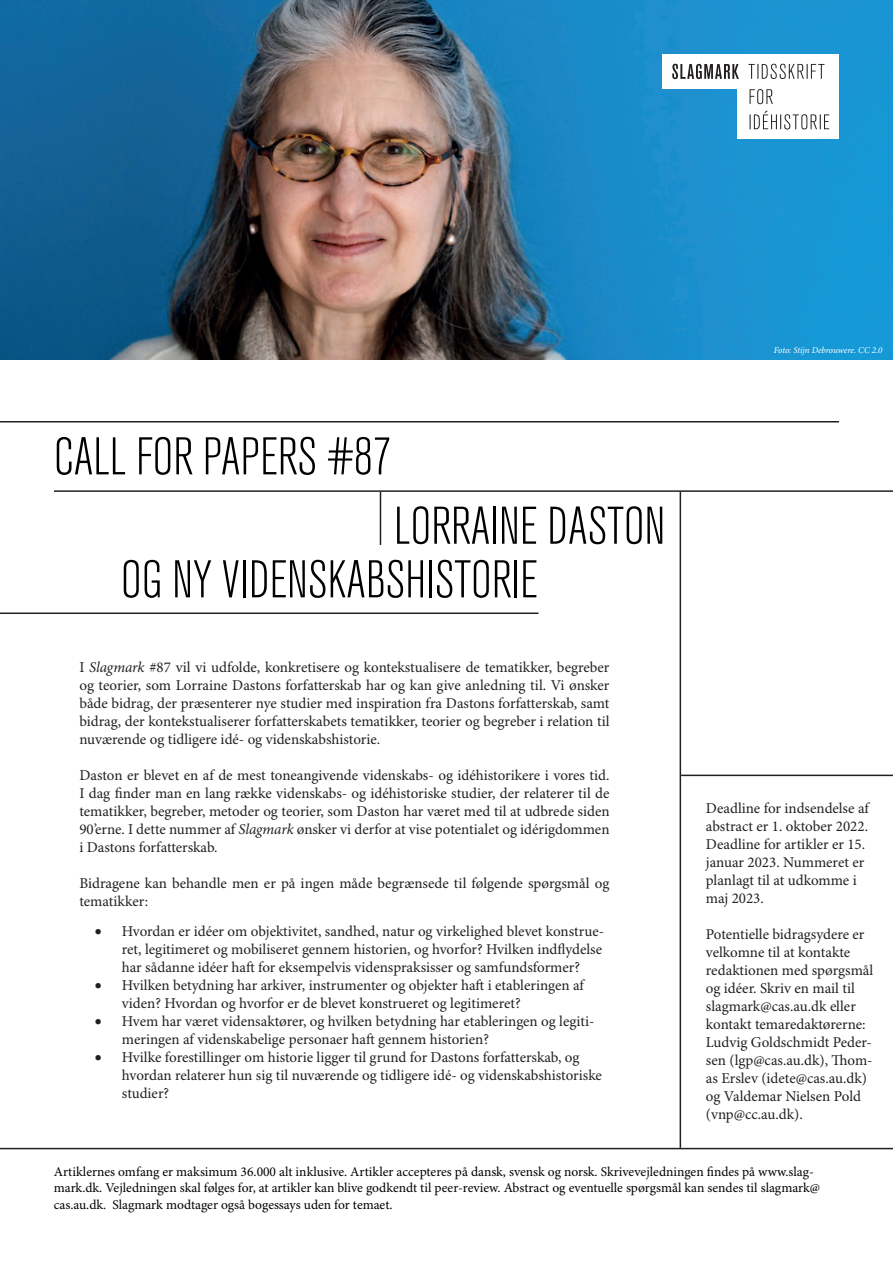
<style>
.page{position:relative;width:893px;height:1263px;background:#fff}
.page>*{position:absolute;margin:0;border:0;box-sizing:border-box;transform-origin:0 0}
.t1{font:300 condensed 52.5px "Akzidenz Grotesk BQ";color:#000}
.t2{font:15px/18px "Minion Pro";color:#231f20}
.t3{font:13.5px/16.2px "Minion Pro";color:#000001}
.t4{font:italic 9px "Minion Pro";letter-spacing:-.01em;color:#fff}
.s1{font-style:italic}
</style>
<div class="page">
<img style="left:0;top:0;width:893px;height:359px">
<div style="left:663px;top:54px;width:173px;height:35px;background:#fff"></div>
<div style="left:738px;top:54px;width:101px;height:84px;background:#fff"></div>
<svg style="left:748px;top:64px;width:76px;height:15px"></svg>
<svg style="left:672px;top:64px;width:67px;height:15px"></svg>
<svg style="left:750px;top:89px;width:23px;height:15px"></svg>
<svg style="left:749px;top:111px;width:80px;height:18px"></svg>
<hr style="left:680px;top:492px;width:1px;height:656px;background:#231f20">
<hr style="left:54px;top:490px;width:839px;height:2px;background:#231f20">
<hr style="left:0;top:1148px;width:893px;height:1px;background:#231f20">
<hr style="left:0;top:421px;width:839px;height:1px;background:#231f20">
<hr style="left:681px;top:775px;width:212px;height:1px;background:#231f20">
<hr style="left:380px;top:492px;width:1px;height:53px;background:#231f20">
<hr style="left:0;top:612px;width:538px;height:2px;background:#231f20">
<h1 class="t1" style="left:54px;top:428px;width:339px">CALL FOR PAPERS #87</h1>
<h1 class="t1" style="left:394px;top:497px;width:273px">LORRAINE DASTON</h1>
<h1 class="t1" style="left:121px;top:551px;width:418px">OG NY VIDENSKABSHISTORIE</h1>
<p class="t2" style="left:79px;top:659px;width:532px;text-align:justify">I <span class="s1">Slagmark</span> #87 vil vi udfolde, konkretisere og kontekstualisere de tematikker, begreber og teorier, som Lorraine Dastons forfatterskab har og kan give anledning til. Vi ønsker både bidrag, der præsenterer nye studier med inspiration fra Dastons forfatterskab, samt bidrag, der kontekstualiserer forfatterskabets tematikker, teorier og begreber i relation til nuværende og tidligere idé- og videnskabshistorie.</p>
<p class="t2" style="left:79px;top:767px;width:532px;text-align:justify">Daston er blevet en af de mest toneangivende videnskabs- og idéhistorikere i vores tid.<br>I dag finder man en lang række videnskabs- og idéhistoriske studier, der relaterer til de tematikker, begreber, metoder og teorier, som Daston har været med til at udbrede siden 90’erne. I dette nummer af <span class="s1">Slagmark</span> ønsker vi derfor at vise potentialet og idérigdommen i Dastons forfatterskab.</p>
<p class="t2" style="left:79px;top:875px;width:532px">Bidragene kan behandle men er på ingen måde begrænsede til følgende spørgsmål og tematikker:</p>
<p class="t2" style="left:122px;top:923px;width:484px;text-indent:-27px">• Hvordan er idéer om objektivitet, sandhed, natur og virkelighed blevet konstrue&shy;ret, legitimeret og mobiliseret gennem historien, og hvorfor? Hvilken indflydelse har sådanne idéer haft for eksempelvis videnspraksisser og samfundsformer?</p>
<p class="t2" style="left:122px;top:977px;width:463px;text-indent:-27px">• Hvilken betydning har arkiver, instrumenter og objekter haft i etableringen af viden? Hvordan og hvorfor er de blevet konstrueret og legitimeret?</p>
<p class="t2" style="left:122px;top:1013px;width:474px;text-indent:-27px">• Hvem har været vidensaktører, og hvilken betydning har etableringen og legiti&shy;meringen af videnskabelige personaer haft gennem historien?</p>
<p class="t2" style="left:122px;top:1049px;width:482px;text-indent:-27px">• Hvilke forestillinger om historie ligger til grund for Dastons forfatterskab, og hvordan relaterer hun sig til nuværende og tidligere idé- og videnskabshistoriske studier?</p>
<p class="t4" style="left:774px;top:344px;width:110px">Foto: Stijn Debrouwere. CC 2.0</p>
<p class="t2" style="left:706px;top:800px;width:165px">Deadline for indsendelse af abstract er 1. oktober 2022.<br>Deadline for artikler er 15. januar 2023. Nummeret er planlagt til at udkomme i maj 2023.</p>
<p class="t2" style="left:706px;top:926px;width:169px">Potentielle bidragsydere er velkomne til at kontakte redaktionen med spørgsmål og idéer. Skriv en mail til slagmark@cas.au.dk eller kontakt temaredaktørerne:<br>Ludvig Goldschmidt Peder&shy;sen (lgp@cas.au.dk), Thom&shy;as Erslev (idete@cas.au.dk) og Valdemar Nielsen Pold (vnp@cc.au.dk).</p>
<p class="t3" style="left:54px;top:1164px;width:768px">Artiklernes omfang er maksimum 36.000 alt inklusive. Artikler accepteres på dansk, svensk og norsk. Skrivevejledningen findes på www.slag&shy;mark.dk. Vejledningen skal følges for, at artikler kan blive godkendt til peer-review. Abstract og eventuelle spørgsmål kan sendes til slagmark@ cas.au.dk. Slagmark modtager også bogessays uden for temaet.</p>
</div>
